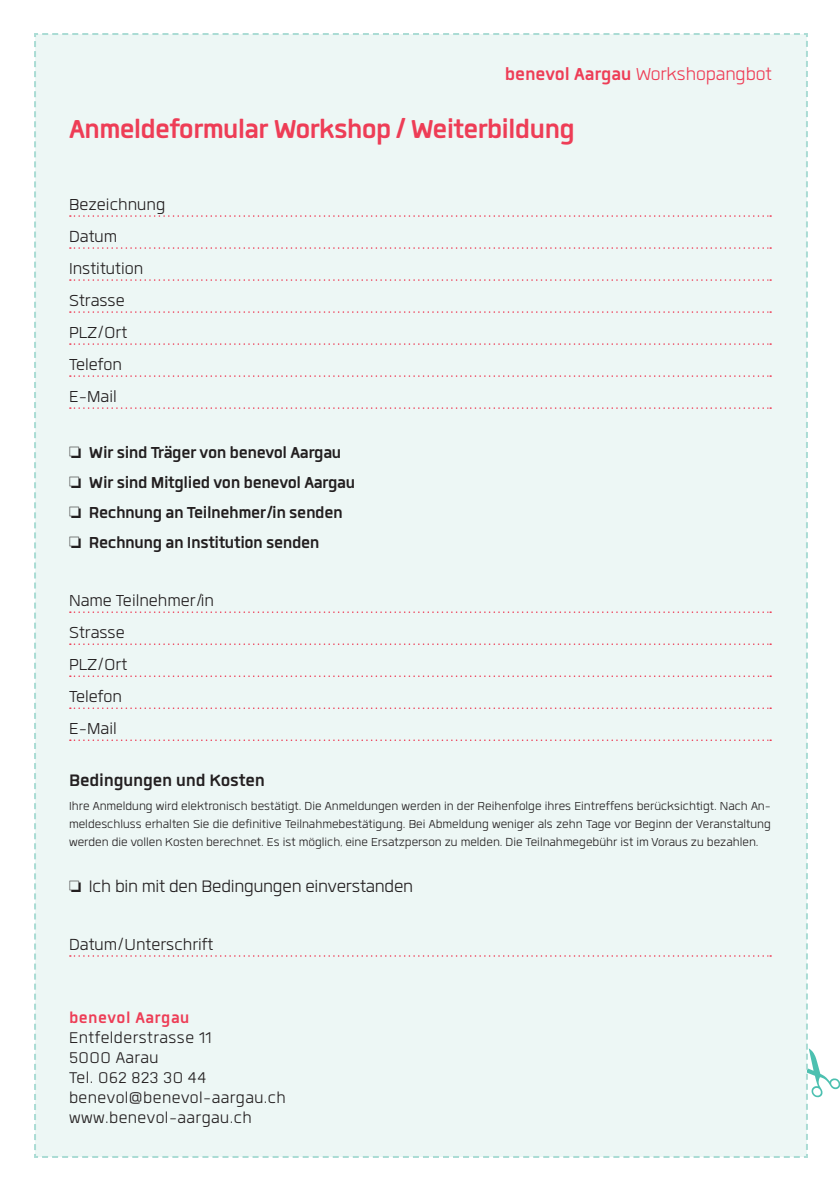
<style>
.page{position:relative;width:840px;height:1191px;background:#fff}
.page>*{position:absolute;margin:0;border:0;box-sizing:border-box;transform-origin:0 0}
.t1{font:700 36px "Quan";letter-spacing:-.025em;color:#ee3d56}
.t2{font:300 24px "Quan";letter-spacing:-.005em;color:#ee3d56}
.t3{font:300 23px "Quan";letter-spacing:-.01em;color:#231f20}
.t4{font:700 23px "Quan";letter-spacing:-.01em;color:#231f20}
.t5{font:700 22px/30px "Quan";letter-spacing:-.02em;color:#231f20}
.t6{font:300 22px/32px "Quan";color:#231f20}
.t7{font:300 21.6px/20px "Quan";letter-spacing:.02em;color:#231f20}
.t8{font:700 21.6px "Quan";letter-spacing:.02em;color:#ee3d56}
.t9{font:300 16px/18px "Quan";color:#231f20;text-align:justify}
.s1{font-weight:700}
</style>
<div class="page">
<div style="left:34px;top:33px;width:774px;height:1125px;background:#edf7f5"></div>
<h2 class="t2" style="left:504px;top:63px;width:268px"><span class="s1">benevol Aargau</span> Workshopangbot</h2>
<h1 class="t1" style="left:69px;top:111px;width:507px">Anmeldeformular Workshop/Weiterbildung</h1>
<h3 class="t6" style="left:69px;top:188px;width:98px">Bezeichnung<br>Datum<br>Institution<br>Strasse<br>PLZ/Ort<br>Telefon<br>E-Mail</h3>
<h3 class="t5" style="left:69px;top:437px;width:287px">❏ Wir sind Träger von benevol Aargau ❏ Wir sind Mitglied von benevol Aargau ❏ Rechnung an Teilnehmer/in senden ❏ Rechnung an Institution senden</h3>
<h3 class="t6" style="left:69px;top:584px;width:146px">Name Teilnehmer/in<br>Strasse<br>PLZ/Ort<br>Telefon<br>E-Mail</h3>
<h3 class="t4" style="left:69px;top:769px;width:197px">Bedingungen und Kosten</h3>
<p class="t9" style="left:69px;top:796px;width:703px">Ihre Anmeldung wird elektronisch bestätigt. Die Anmeldungen werden in der Reihenfolge ihres Eintreffens berücksichtigt. Nach An&shy;meldeschluss erhalten Sie die definitive Teilnahmebestätigung. Bei Abmeldung weniger als zehn Tage vor Beginn der Veranstaltung werden die vollen Kosten berechnet. Es ist möglich, eine Ersatzperson zu melden. Die Teilnahmegebühr ist im Voraus zu bezahlen.</p>
<h3 class="t3" style="left:69px;top:875px;width:345px">❏ Ich bin mit den Bedingungen einverstanden</h3>
<h3 class="t6" style="left:69px;top:927px;width:146px">Datum/Unterschrift</h3>
<h3 class="t8" style="left:69px;top:1007px;width:122px">benevol Aargau</h3>
<h3 class="t7" style="left:69px;top:1027px;width:218px">Entfelderstrasse 11<br>5000 Aarau<br>Tel. 062 823 30 44 benevol@benevol-aargau.ch www.benevol-aargau.ch</h3>
</div>
